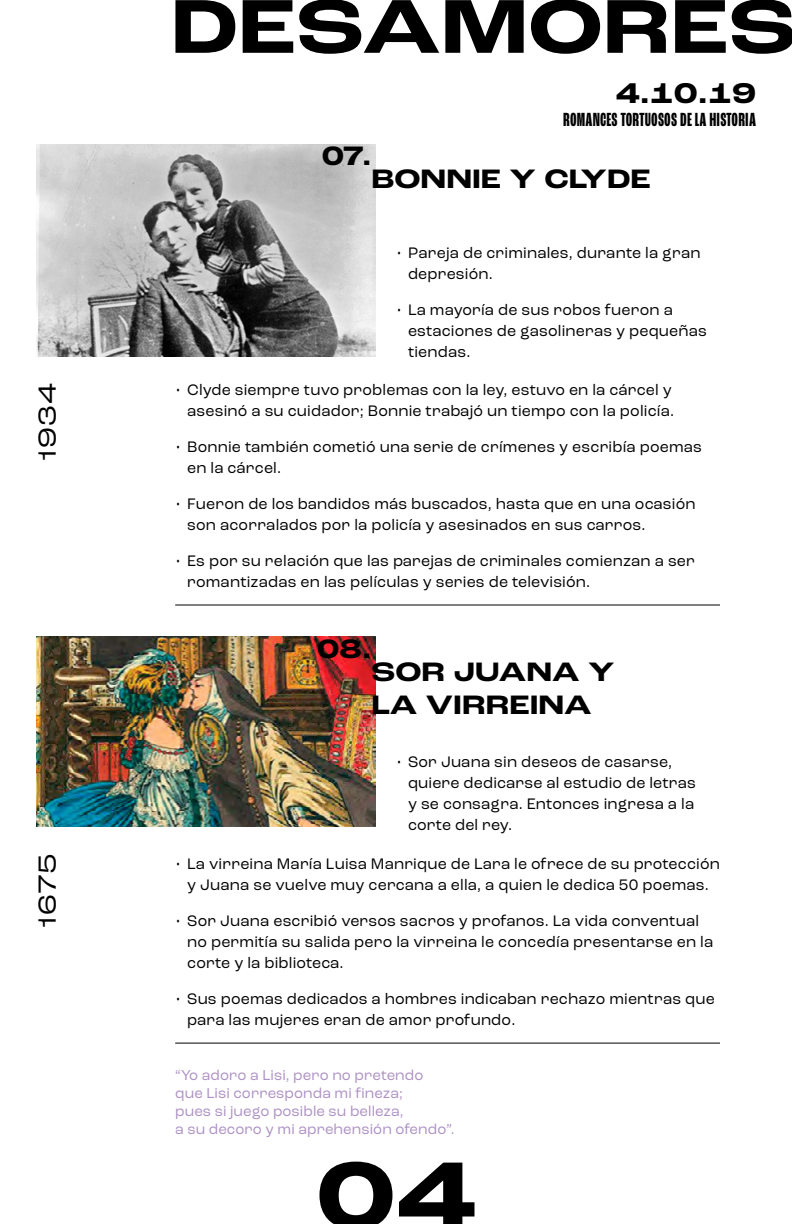
<style>
.page{position:relative;width:792px;height:1224px;background:#fff}
.page>*{position:absolute;margin:0;border:0;box-sizing:border-box;transform-origin:0 0}
.t1{font:700 expanded 100px "Roc Grotesk";color:#000}
.t2{font:700 expanded 80px "Roc Grotesk";color:#000}
.t3{font:700 expanded 30px "Roc Grotesk";color:#000}
.t4{font:700 expanded 28px/33.6px "Roc Grotesk";color:#000}
.t5{font:expanded 26px "Roc Grotesk";letter-spacing:.05em;color:#000}
.t6{font:700 extra-condensed 20px "Roc Grotesk";letter-spacing:.01em;color:#000}
.t7{font:16px/21px "Roc Grotesk";letter-spacing:.01em;color:#000}
.t8{font:15px/18px "Roc Grotesk";letter-spacing:.005em;color:#ad91c4}
</style>
<div class="page">
<img style="left:36px;top:637px;width:339px;height:190px">
<img style="left:36px;top:144px;width:339px;height:212px">
<hr style="left:175px;top:604px;width:545px;height:1px;background:#000">
<hr style="left:175px;top:1043px;width:545px;height:1px;background:#000">
<h3 class="t5" style="left:31px;top:460px;width:79px;rotate:-90deg">1934</h3>
<h3 class="t5" style="left:31px;top:927px;width:74px;rotate:-90deg">1675</h3>
<h2 class="t2" style="left:171px;top:-23px;width:628px">DESAMORES</h2>
<h3 class="t4" style="left:322px;top:140px;width:51px">07.</h3>
<h3 class="t3" style="left:616px;top:74px;width:142px">4.10.19</h3>
<p class="t6" style="left:563px;top:108px;width:194px">ROMANCES TORTUOSOS DE LA HISTORIA</p>
<h3 class="t4" style="left:371px;top:163px;width:281px">BONNIE Y CLYDE</h3>
<p class="t7" style="left:408px;top:243px;width:294px;text-indent:-12px">• Pareja de criminales, durante la gran depresión.</p>
<p class="t7" style="left:408px;top:300px;width:301px;text-indent:-12px">• La mayoría de sus robos fueron a estaciones de gasolineras y pequeñas tiendas.</p>
<p class="t7" style="left:175px;top:379px;width:501px;text-align:right">• Clyde siempre tuvo problemas con la ley, estuvo en la cárcel y asesinó a su cuidador; Bonnie trabajó un tiempo con la policía.</p>
<p class="t7" style="left:187px;top:436px;width:516px;text-indent:-12px">• Bonnie también cometió una serie de crímenes y escribía poemas en la cárcel.</p>
<p class="t7" style="left:187px;top:493px;width:510px;text-indent:-12px">• Fueron de los bandidos más buscados, hasta que en una ocasión son acorralados por la policía y asesinados en sus carros.</p>
<p class="t7" style="left:187px;top:550px;width:509px;text-indent:-12px">• Es por su relación que las parejas de criminales comienzan a ser romantizadas en las películas y series de televisión.</p>
<h3 class="t4" style="left:317px;top:633px;width:56px">08.</h3>
<h3 class="t4" style="left:371px;top:656px;width:245px">SOR JUANA Y<br>LA VIRREINA</h3>
<p class="t7" style="left:408px;top:752px;width:290px;text-indent:-12px">• Sor Juana sin deseos de casarse, quiere dedicarse al estudio de letras y se consagra. Entonces ingresa a la corte del rey.</p>
<p class="t7" style="left:175px;top:854px;width:546px;text-align:center">• La virreina María Luisa Manrique de Lara le ofrece de su protección y Juana se vuelve muy cercana a ella, a quien le dedica 50 poemas.</p>
<p class="t7" style="left:187px;top:910px;width:528px;text-indent:-12px">• Sor Juana escribió versos sacros y profanos. La vida conventual no permitía su salida pero la virreina le concedía presentarse en la corte y la biblioteca.</p>
<p class="t7" style="left:187px;top:988px;width:529px;text-indent:-12px">• Sus poemas dedicados a hombres indicaban rechazo mientras que para las mujeres eran de amor profundo.</p>
<p class="t8" style="left:175px;top:1066px;width:281px">“Yo adoro a Lisi, pero no pretendo que Lisi corresponda mi fineza;<br>pues si juego posible su belleza,<br>a su decoro y mi aprehensión ofendo”.</p>
<h1 class="t1" style="left:316px;top:1133px;width:161px">04</h1>
</div>
